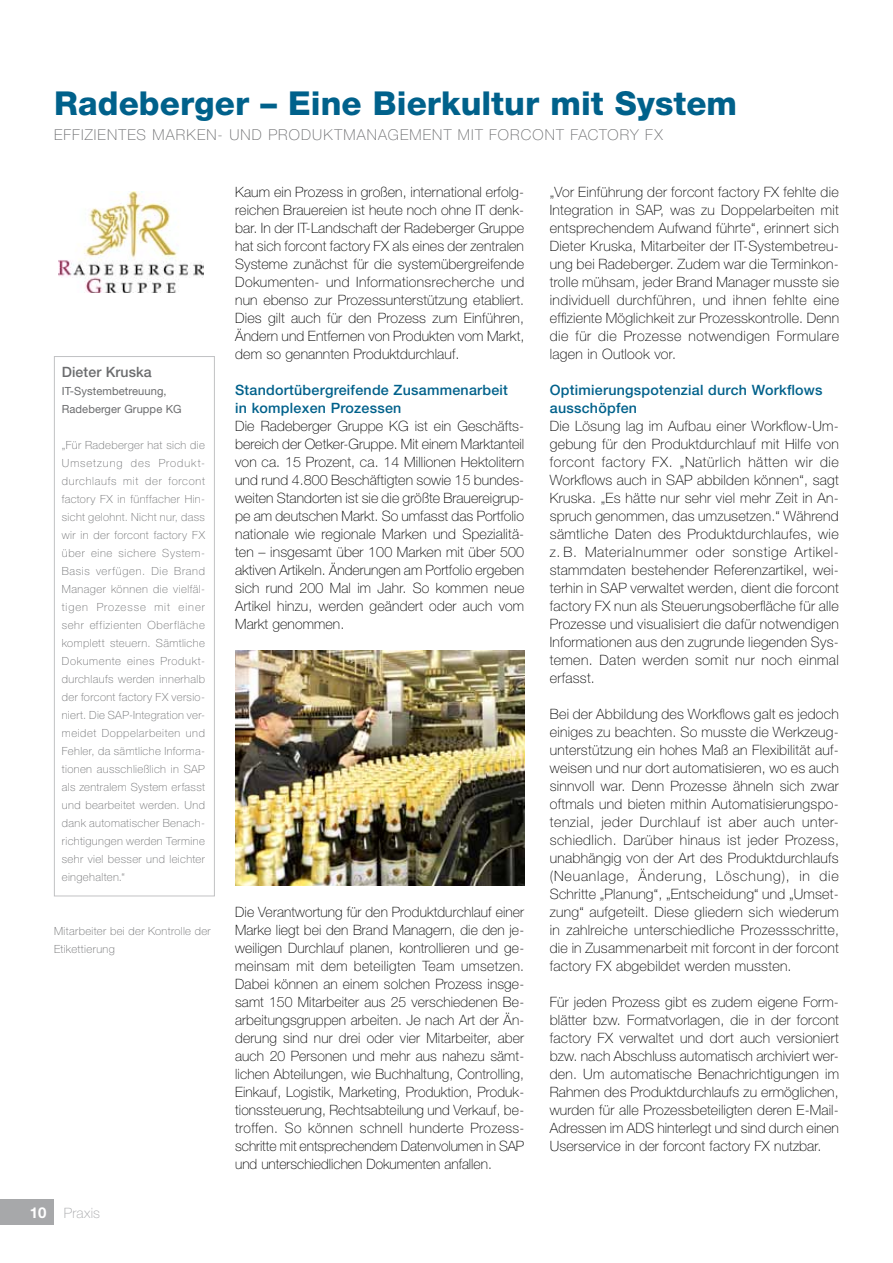
<style>
.page{position:relative;width:893px;height:1263px;background:#fff}
.page>*{position:absolute;margin:0;border:0;box-sizing:border-box;transform-origin:0 0}
.t1{font:800 33px "Helvetica Neue";letter-spacing:.005em;color:#00618b}
.t2{font:100 15px "Helvetica Neue";letter-spacing:.075em;color:#6b6c6e}
.t3{font:100 14.25px/18px "Helvetica Neue";letter-spacing:.02em;color:#000;text-align:justify}
.t4{font:500 14.25px/18px "Helvetica Neue";letter-spacing:.02em;color:#00618b}
.t5{font:500 14.25px "Helvetica Neue";letter-spacing:.01em;color:#6b6c6e}
.t6{font:100 14.25px "Helvetica Neue";letter-spacing:.01em;color:#a7a8aa}
.t7{font:100 11.25px/18px "Helvetica Neue";letter-spacing:.035em;color:#6b6c6e;text-align:justify}
.t8{font:11.25px/18px "Helvetica Neue";letter-spacing:.01em;color:#6b6c6e}
.s1{font-weight:700;font-size:15px;color:#fff}
</style>
<div class="page">
<div style="left:0;top:1199px;width:54px;height:26px;background:#a7a8aa"></div>
<img style="left:58px;top:191px;width:146px;height:101px">
<div style="left:54px;top:356px;width:161px;height:540px;background:#fff;border:1px solid #a7a8aa"></div>
<img style="left:235px;top:650px;width:289px;height:236px">
<h1 class="t1" style="left:54px;top:83px;width:685px">Radeberger – Eine Bierkultur mit System</h1>
<p class="t2" style="left:54px;top:126px;width:19px">Effizientes</p>
<p class="t2" style="left:152px;top:126px;width:25px">Marken</p>
<p class="t2" style="left:218px;top:126px;width:24px">- und</p>
<p class="t2" style="left:268px;top:126px;width:22px">Produktmanagement</p>
<p class="t2" style="left:458px;top:126px;width:10px">mit</p>
<p class="t2" style="left:489px;top:126px;width:12px">forcont</p>
<p class="t2" style="left:570px;top:126px;width:11px">factor</p>
<p class="t2" style="left:630px;top:126px;width:34px">y FX</p>
<p class="t5" style="left:62px;top:364px;width:91px">Dieter Kruska</p>
<p class="t8" style="left:62px;top:382px;width:121px">IT-Systembetreuung,<br>Radeberger Gruppe KG</p>
<p class="t7" style="left:62px;top:436px;width:145px">„Für Radeberger hat sich die Umsetzung des Produkt&shy;durchlaufs mit der forcont factory FX in fünffacher Hin&shy;sicht gelohnt. Nicht nur, dass wir in der forcont factory FX über eine sichere System-Basis verfügen. Die Brand Manager können die vielfäl&shy;tigen Prozesse mit einer sehr effizienten Oberfläche komplett steuern. Sämtliche Dokumente eines Produkt&shy;durchlaufs werden innerhalb der forcont factory FX versio&shy;niert. Die SAP-Integration ver&shy;meidet Doppelarbeiten und Fehler, da sämtliche Informa&shy;tionen ausschließlich in SAP als zentralem System erfasst und bearbeitet werden. Und dank automatischer Benach&shy;richtigungen werden Termine sehr viel besser und leichter eingehalten.“</p>
<p class="t7" style="left:54px;top:922px;width:158px">Mitarbeiter bei der Kontrolle der<br>Etikettierung</p>
<p class="t6" style="left:30px;top:1204px;width:72px"><span class="s1">10</span> Praxis</p>
<p class="t3" style="left:235px;top:183px;width:291px">Kaum ein Prozess in großen, international erfolg&shy;reichen Brauereien ist heute noch ohne IT denk&shy;bar. In der IT-Landschaft der Radeberger Gruppe hat sich forcont factory FX als eines der zentralen Systeme zunächst für die systemübergreifende Dokumenten- und Informationsrecherche und nun ebenso zur Prozessunterstützung etabliert.<br>Dies gilt auch für den Prozess zum Einführen, Ändern und Entfernen von Produkten vom Markt, dem so genannten Produktdurchlauf.</p>
<p class="t4" style="left:235px;top:381px;width:274px">Standortübergreifende Zusammenarbeit in komplexen Prozessen</p>
<p class="t3" style="left:235px;top:417px;width:291px">Die Radeberger Gruppe KG ist ein Geschäfts&shy;bereich der Oetker-Gruppe. Mit einem Marktanteil von ca. 15 Prozent, ca. 14 Millionen Hektolitern und rund 4.800 Beschäftigten sowie 15 bundes&shy;weiten Standorten ist sie die größte Brauereigrup&shy;pe am deutschen Markt. So umfasst das Portfolio nationale wie regionale Marken und Spezialitä&shy;ten – insgesamt über 100 Marken mit über 500 aktiven Artikeln. Änderungen am Portfolio ergeben sich rund 200 Mal im Jahr. So kommen neue Artikel hinzu, werden geändert oder auch vom Markt genommen.</p>
<p class="t3" style="left:235px;top:903px;width:291px">Die Verantwortung für den Produktdurchlauf einer Marke liegt bei den Brand Managern, die den je&shy;weiligen Durchlauf planen, kontrollieren und ge&shy;meinsam mit dem beteiligten Team umsetzen.<br>Dabei können an einem solchen Prozess insge&shy;samt 150 Mitarbeiter aus 25 verschiedenen Be&shy;arbeitungsgruppen arbeiten. Je nach Art der Än&shy;derung sind nur drei oder vier Mitarbeiter, aber auch 20 Personen und mehr aus nahezu sämt&shy;lichen Abteilungen, wie Buchhaltung, Controlling, Einkauf, Logistik, Marketing, Produktion, Produk&shy;tionssteuerung, Rechtsabteilung und Verkauf, be&shy;troffen. So können schnell hunderte Prozess&shy;schritte mit entsprechendem Datenvolumen in SAP und unterschiedlichen Dokumenten anfallen.</p>
<p class="t3" style="left:550px;top:183px;width:291px">„Vor Einführung der forcont factory FX fehlte die Integration in SAP, was zu Doppelarbeiten mit entsprechendem Aufwand führte“, erinnert sich Dieter Kruska, Mitarbeiter der IT-Systembetreu&shy;ung bei Radeberger. Zudem war die Terminkon&shy;trolle mühsam, jeder Brand Manager musste sie individuell durchführen, und ihnen fehlte eine effiziente Möglichkeit zur Prozesskontrolle. Denn die für die Prozesse notwendigen Formulare lagen in Outlook vor.</p>
<p class="t4" style="left:550px;top:381px;width:274px">Optimierungspotenzial durch Workflows ausschöpfen</p>
<p class="t3" style="left:550px;top:417px;width:291px;text-align:left">Die Lösung lag im Aufbau einer Workflow-Um&shy;gebung für den Produktdurchlauf mit Hilfe von forcont factory FX. „Natürlich hätten wir die Workflows auch in SAP abbilden können“, sagt Kruska. „Es hätte nur sehr viel mehr Zeit in An&shy;spruch genommen, das umzusetzen.“ Während sämtliche Daten des Produktdurchlaufes, wie z. B. Materialnummer oder sonstige Artikel&shy;stammdaten bestehender Referenzartikel, wei&shy;terhin in SAP verwaltet werden, dient die forcont factory FX nun als Steuerungsoberfläche für alle Prozesse und visualisiert die dafür notwendigen Informationen aus den zugrunde liegenden Sys&shy;temen. Daten werden somit nur noch einmal erfasst.</p>
<p class="t3" style="left:550px;top:705px;width:291px">Bei der Abbildung des Workflows galt es jedoch einiges zu beachten. So musste die Werkzeug&shy;unterstützung ein hohes Maß an Flexibilität auf&shy;weisen und nur dort automatisieren, wo es auch sinnvoll war. Denn Prozesse ähneln sich zwar oftmals und bieten mithin Automatisierungspo&shy;tenzial, jeder Durchlauf ist aber auch unter&shy;schiedlich. Darüber hinaus ist jeder Prozess, unabhängig von der Art des Produktdurchlaufs (Neuanlage, Änderung, Löschung), in die Schritte „Planung“, „Entscheidung“ und „Umset&shy;zung“ aufgeteilt. Diese gliedern sich wiederum in zahlreiche unterschiedliche Prozessschritte, die in Zusammenarbeit mit forcont in der forcont factory FX abgebildet werden mussten.</p>
<p class="t3" style="left:550px;top:993px;width:291px">Für jeden Prozess gibt es zudem eigene Form&shy;blätter bzw. Formatvorlagen, die in der forcont factory FX verwaltet und dort auch versioniert bzw. nach Abschluss automatisch archiviert wer&shy;den. Um automatische Benachrichtigungen im Rahmen des Produktdurchlaufs zu ermöglichen, wurden für alle Prozessbeteiligten deren E-Mail-Adressen im ADS hinterlegt und sind durch einen Userservice in der forcont factory FX nutzbar.</p>
</div>
